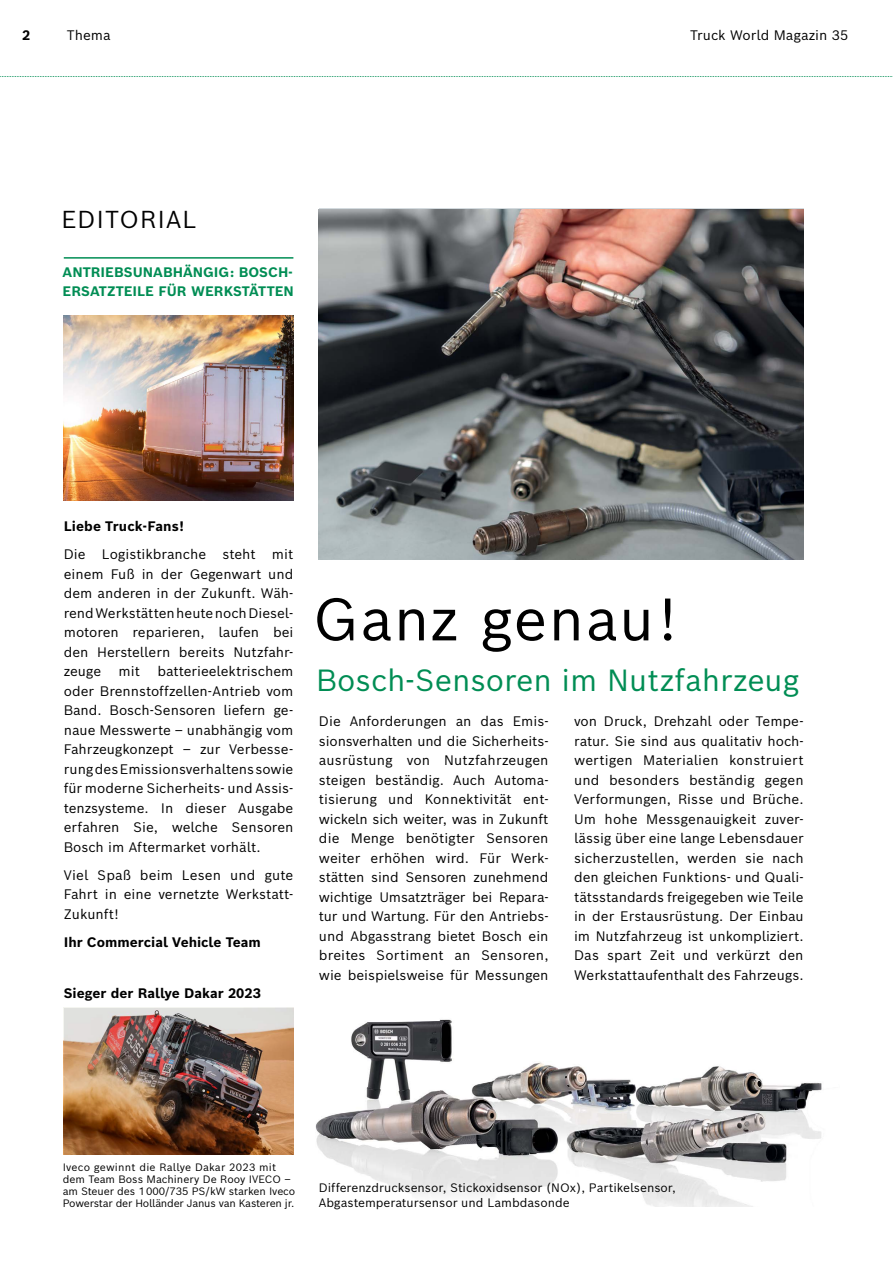
<style>
.page{position:relative;width:893px;height:1263px;background:#fff}
.page>*{position:absolute;margin:0;border:0;box-sizing:border-box;transform-origin:0 0}
.t1{font:58.5px "Bosch Sans";letter-spacing:.02em;color:#000}
.t2{font:30px "Bosch Sans";color:#008d54}
.t3{font:24px "Bosch Sans";letter-spacing:.04em;color:#000}
.t4{font:13.5px/19.5px "Bosch Sans";color:#000;text-align:justify}
.t5{font:700 13.5px "Bosch Sans";color:#000}
.t6{font:700 13.5px/19.5px "Bosch Sans";color:#008d54}
.t7{font:12px/15px "Bosch Sans";color:#000}
.t8{font:10.5px/12px "Bosch Sans";letter-spacing:-.01em;color:#000}
</style>
<div class="page">
<img style="left:315px;top:1019px;width:507px;height:188px">
<img style="left:64px;top:1008px;width:229px;height:146px">
<hr style="left:64px;top:257px;width:229px;height:2px;background:#008d54">
<img style="left:64px;top:316px;width:229px;height:185px">
<img style="left:319px;top:209px;width:485px;height:350px">
<svg style="left:0;top:76px;width:893px;height:1px"></svg>
<p class="t5" style="left:22px;top:26px;width:10px">2</p>
<p class="t4" style="left:67px;top:25px;width:45px">Thema</p>
<p class="t4" style="left:690px;top:25px;width:160px">Truck World Magazin 35</p>
<h3 class="t3" style="left:62px;top:203px;width:137px">EDITORIAL</h3>
<p class="t6" style="left:63px;top:262px;width:233px">ANTRIEBSUNABHÄNGIG: BOSCH-<br>ERSATZTEILE FÜR WERKSTÄTTEN</p>
<p class="t5" style="left:64px;top:517px;width:122px">Liebe Truck-Fans!</p>
<p class="t4" style="left:64px;top:544px;width:231px">Die Logistikbranche steht mit einem Fuß in der Gegenwart und dem anderen in der Zukunft. Wäh&shy;rend Werkstätten heute noch Diesel&shy;motoren reparieren, laufen bei den Herstellern bereits Nutzfahr&shy;zeuge</p>
<p class="t4" style="left:64px;top:661px;width:231px;text-indent:94px">batterieelektrischem oder Brennstoffzellen-Antrieb vom Band. Bosch-Sensoren liefern ge&shy;naue Messwerte – unabhängig vom Fahrzeugkonzept – zur Verbesse&shy;rung des Emissionsverhaltens sowie für moderne Sicherheits- und Assis&shy;tenzsysteme. In dieser Ausgabe erfahren Sie, welche Sensoren Bosch im Aftermarket vorhält.</p>
<p class="t4" style="left:64px;top:864px;width:231px">Viel Spaß beim Lesen und gute Fahrt in eine vernetzte Werkstatt-Zukunft!</p>
<p class="t5" style="left:64px;top:933px;width:199px">Ihr Commercial Vehicle Team</p>
<p class="t4" style="left:119px;top:661px;width:23px">mit</p>
<p class="t5" style="left:64px;top:984px;width:199px">Sieger der Rallye Dakar 2023</p>
<h1 class="t1" style="left:313px;top:580px;width:366px">Ganz genau!</h1>
<h2 class="t2" style="left:316px;top:659px;width:485px">Bosch-Sensoren im Nutzfahrzeug</h2>
<p class="t4" style="left:319px;top:711px;width:231px">Die Anforderungen an das Emis&shy;sionsverhalten und die Sicherheits&shy;ausrüstung von Nutzfahrzeugen steigen beständig. Auch Automa&shy;tisierung und Konnektivität ent&shy;wickeln sich weiter, was in Zukunft die Menge benötigter Sensoren weiter erhöhen wird. Für Werk&shy;stätten sind Sensoren zunehmend wichtige Umsatzträger bei Repara&shy;tur und Wartung. Für den Antriebs&shy;und Abgasstrang bietet Bosch ein breites Sortiment an Sensoren, wie beispielsweise für Messungen</p>
<p class="t4" style="left:574px;top:711px;width:231px">von Druck, Drehzahl oder Tempe&shy;ratur. Sie sind aus qualitativ hoch&shy;wertigen Materialien konstruiert und besonders beständig gegen Verformungen, Risse und Brüche.<br>Um hohe Messgenauigkeit zuver&shy;lässig über eine lange Lebensdauer sicherzustellen, werden sie nach den gleichen Funktions- und Quali&shy;tätsstandards freigegeben wie Teile in der Erstausrüstung. Der Einbau im Nutzfahrzeug ist unkompliziert.<br>Das spart Zeit und verkürzt den Werkstattaufenthalt des Fahrzeugs.</p>
<p class="t8" style="left:63px;top:1161px;width:234px">Iveco gewinnt die Rallye Dakar 2023 mit dem Team Boss Machinery De Rooy IVECO – am Steuer des 1 000/735 PS/kW starken Iveco Powerstar der Holländer Janus van Kasteren jr.</p>
<p class="t7" style="left:319px;top:1179px;width:359px">Differenzdrucksensor, Stickoxidsensor (NOx), Partikelsensor,<br>Abgastemperatursensor und Lambdasonde</p>
</div>
